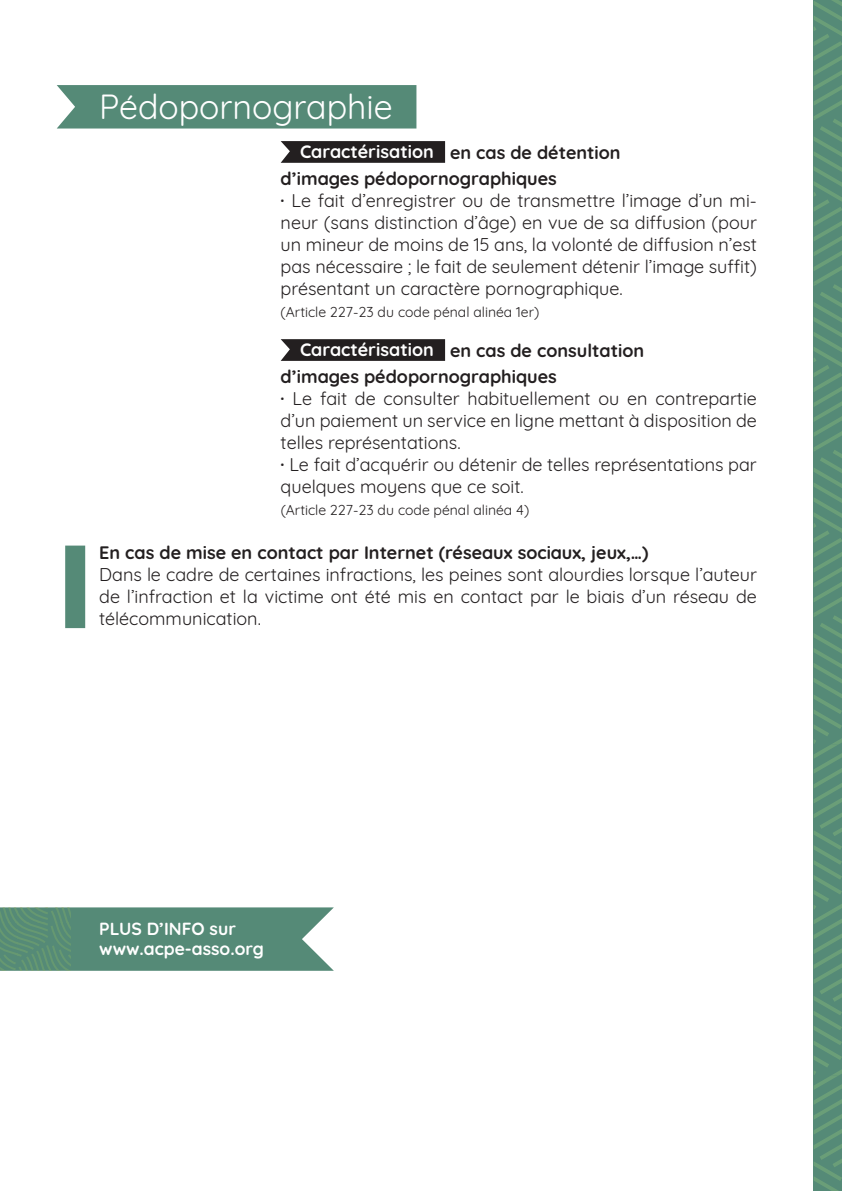
<style>
.page{position:relative;width:842px;height:1191px;background:#fff}
.page>*{position:absolute;margin:0;border:0;box-sizing:border-box;transform-origin:0 0}
.t1{font:34px "Quicksand";color:#fff}
.t2{font:18px/22px "Quicksand";color:#231f20;text-align:justify}
.t3{font:700 18px/26px "Quicksand";color:#231f20}
.t4{font:700 17.6px/20px "Quicksand";color:#fff}
.t5{font:14px "Quicksand";color:#231f20}
.s1{color:#fff}
.s2{font-weight:700}
</style>
<div class="page">
<div style="left:57px;top:85px;width:359px;height:43px;background:#558a77"></div>
<svg style="left:281px;top:141px;width:164px;height:22px;background:#2b2728"></svg>
<svg style="left:281px;top:339px;width:164px;height:22px;background:#2b2728"></svg>
<svg style="left:1px;top:907px;width:333px;height:63px;background:#5f917e"></svg>
<div style="left:65px;top:545px;width:20px;height:83px;background:#558a77"></div>
<svg style="left:814px;top:0;width:28px;height:1191px;background:#5a8f77"></svg>
<h1 class="t1" style="left:99px;top:80px;width:295px">Pédopornographie</h1>
<p class="t3" style="left:281px;top:138px;width:341px;text-indent:19px"><span class="s1">Caractérisation</span> en cas de détention d’images pédopornographiques</p>
<p class="t2" style="left:281px;top:187px;width:478px"><span class="s2">·</span> Le fait d’enregistrer ou de transmettre l’image d’un mi&shy;neur (sans distinction d’âge) en vue de sa diffusion (pour un mineur de moins de 15 ans, la volonté de diffusion n’est pas nécessaire ; le fait de seulement détenir l’image suffit) présentant un caractère pornographique.</p>
<p class="t5" style="left:281px;top:301px;width:260px">(Article 227-23 du code pénal alinéa 1er)</p>
<p class="t3" style="left:281px;top:336px;width:365px;text-indent:19px"><span class="s1">Caractérisation</span> en cas de consultation d’images pédopornographiques</p>
<p class="t2" style="left:281px;top:385px;width:478px;text-align:left"><span class="s2">·</span> Le fait de consulter habituellement ou en contrepartie d’un paiement un service en ligne mettant à disposition de telles représentations.<br><span class="s2">·</span> Le fait d’acquérir ou détenir de telles représentations par quelques moyens que ce soit.</p>
<p class="t5" style="left:281px;top:499px;width:250px">(Article 227-23 du code pénal alinéa 4)</p>
<p class="t3" style="left:99px;top:538px;width:551px">En cas de mise en contact par Internet (réseaux sociaux, jeux,…)</p>
<p class="t2" style="left:99px;top:561px;width:659px">Dans le cadre de certaines infractions, les peines sont alourdies lorsque l’auteur de l’infraction et la victime ont été mis en contact par le biais d’un réseau de télécommunication.</p>
<p class="t4" style="left:99px;top:917px;width:166px">plus d’info sur www.acpe-asso.org</p>
</div>
